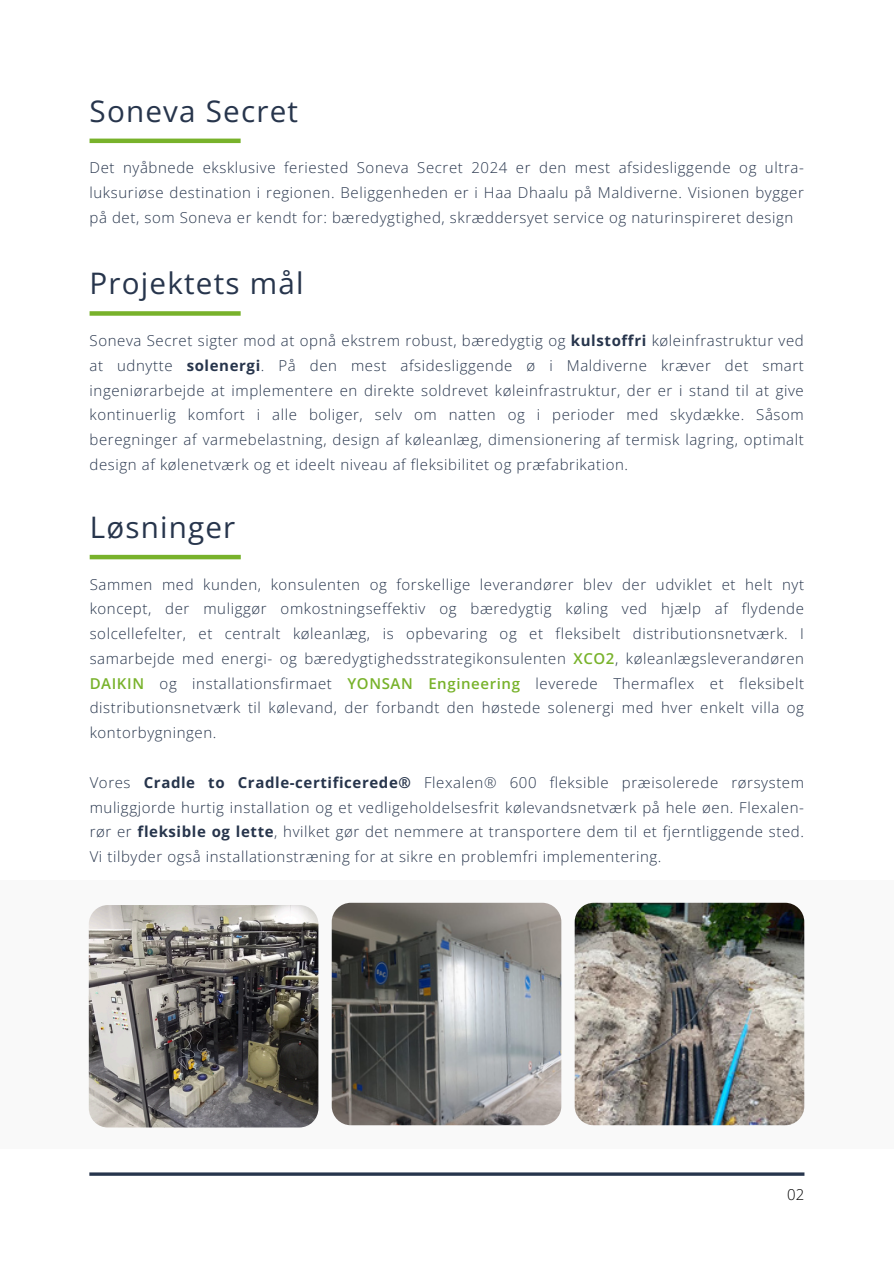
<style>
.page{position:relative;width:894px;height:1264px;background:#fff}
.page>*{position:absolute;margin:0;border:0;box-sizing:border-box;transform-origin:0 0}
.t1{font:29.7px "Open Sans";letter-spacing:.04em;color:#27354c}
.t2{font:300 15px/24.8px "Open Sans";letter-spacing:.04em;color:#27354c;text-align:justify}
.t3{font:300 15px "Open Sans";color:#000}
.s1{font-weight:700}
.s2{font-weight:600;color:#78b22b}
</style>
<div class="page">
<div style="left:89px;top:311px;width:151px;height:5px;background:#78b22b"></div>
<hr style="left:90px;top:555px;width:151px;height:4px;background:#78b22b">
<div style="left:0;top:880px;width:893px;height:268px;background:#f9f9f9"></div>
<img style="left:574px;top:902px;width:230px;height:223px;border-radius:19px">
<img style="left:89px;top:905px;width:229px;height:222px;border-radius:19px">
<hr style="left:89px;top:1172px;width:715px;height:3px;background:#27354c">
<hr style="left:89px;top:139px;width:151px;height:4px;background:#78b22b">
<img style="left:331px;top:902px;width:230px;height:223px;border-radius:19px">
<p class="t1" style="left:89px;top:90px;width:210px">Soneva Secret</p>
<p class="t2" style="left:89px;top:155px;width:715px">Det nyåbnede eksklusive feriested Soneva Secret 2024 er den mest afsidesliggende og ultra&shy;luksuriøse destination i regionen. Beliggenheden er i Haa Dhaalu på Maldiverne. Visionen bygger på det, som Soneva er kendt for: bæredygtighed, skræddersyet service og naturinspireret design</p>
<p class="t1" style="left:90px;top:262px;width:215px">Projektets mål</p>
<h1 class="t2" style="left:89px;top:328px;width:715px">Soneva Secret sigter mod at opnå ekstrem robust, bæredygtig og <span class="s1">kulstoffri</span> køleinfrastruktur ved at udnytte <span class="s1">solenergi</span>. På den mest afsidesliggende ø i Maldiverne kræver det smart ingeniørarbejde at implementere en direkte soldrevet køleinfrastruktur, der er i stand til at give kontinuerlig komfort i alle boliger, selv om natten og i perioder med skydække. Såsom beregninger af varmebelastning, design af køleanlæg, dimensionering af termisk lagring, optimalt design af kølenetværk og et ideelt niveau af fleksibilitet og præfabrikation.</h1>
<p class="t1" style="left:90px;top:506px;width:147px">Løsninger</p>
<h1 class="t2" style="left:90px;top:571px;width:715px">Sammen med kunden, konsulenten og forskellige leverandører blev der udviklet et helt nyt koncept, der muliggør omkostningseffektiv og bæredygtig køling ved hjælp af flydende solcellefelter, et centralt køleanlæg, is opbevaring og et fleksibelt distributionsnetværk. I samarbejde med energi- og bæredygtighedsstrategikonsulenten <span class="s2">XCO2</span>, køleanlægsleverandøren <span class="s2">DAIKIN</span> og installationsfirmaet <span class="s2">YONSAN Engineering</span> leverede Thermaflex et fleksibelt distributionsnetværk til kølevand, der forbandt den høstede solenergi med hver enkelt villa og kontorbygningen.</h1>
<p class="t2" style="left:90px;top:769px;width:715px">Vores <span class="s1">Cradle to Cradle-certificerede®</span> Flexalen® 600 fleksible præisolerede rørsystem muliggjorde hurtig installation og et vedligeholdelsesfrit kølevandsnetværk på hele øen. Flexalen&shy;rør er <span class="s1">fleksible og lette</span>, hvilket gør det nemmere at transportere dem til et fjerntliggende sted.<br>Vi tilbyder også installationstræning for at sikre en problemfri implementering.</p>
<p class="t3" style="left:787px;top:1183px;width:19px">02</p>
</div>
